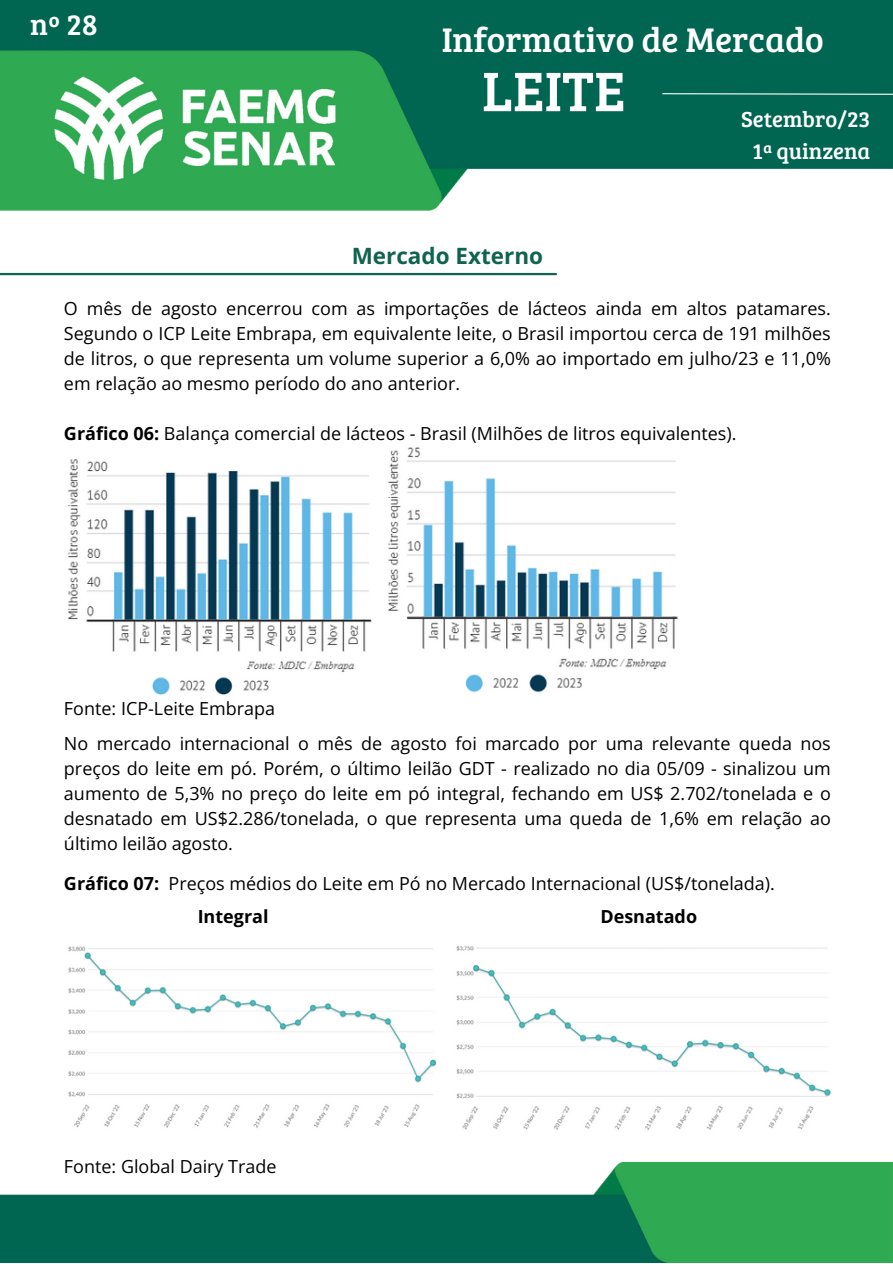
<style>
.page{position:relative;width:893px;height:1264px;background:#fff}
.page>*{position:absolute;margin:0;border:0;box-sizing:border-box;transform-origin:0 0}
.t1{font:57.45px "Bree Serif";color:#fff}
.t2{font:35.25px "Bree Serif";color:#fff}
.t3{font:30px "Bree Serif";color:#fff}
.t4{font:22.5px "Bree Serif";color:#fff}
.t5{font:700 22.5px "Open Sans";color:#106350}
.t6{font:18px/25px "Open Sans";color:#000;text-align:justify}
.t7{font:700 18px "Open Sans";color:#000}
.s1{font-weight:700}
</style>
<div class="page">
<img style="left:0;top:0;width:892px;height:210px">
<img style="left:0;top:1162px;width:892px;height:100px">
<svg style="left:661px;top:93px;width:231px;height:2px"></svg>
<hr style="left:0;top:273px;width:556px;height:2px;background:#106350">
<img style="left:68px;top:946px;width:369px;height:182px">
<img style="left:456px;top:945px;width:375px;height:185px">
<img style="left:67px;top:447px;width:611px;height:247px">
<p class="t3" style="left:30px;top:2px;width:69px">nº 28</p>
<p class="t2" style="left:442px;top:14px;width:383px">Informativo de Mercado</p>
<p class="t1" style="left:482px;top:49px;width:145px">LEITE</p>
<p class="t4" style="left:741px;top:103px;width:131px">Setembro/23</p>
<p class="t4" style="left:752px;top:135px;width:119px">1ª quinzena</p>
<p class="t5" style="left:352px;top:239px;width:193px">Mercado Externo</p>
<p class="t6" style="left:64px;top:295px;width:768px">O mês de agosto encerrou com as importações de lácteos ainda em altos patamares.<br>Segundo o ICP Leite Embrapa, em equivalente leite, o Brasil importou cerca de 191 milhões de litros, o que representa um volume superior a 6,0% ao importado em julho/23 e 11,0% em relação ao mesmo período do ano anterior.</p>
<p class="t6" style="left:64px;top:420px;width:674px"><span class="s1">Gráfico 06:</span> Balança comercial de lácteos - Brasil (Milhões de litros equivalentes).</p>
<p class="t6" style="left:64px;top:695px;width:213px">Fonte: ICP-Leite Embrapa</p>
<p class="t6" style="left:64px;top:730px;width:768px">No mercado internacional o mês de agosto foi marcado por uma relevante queda nos preços do leite em pó. Porém, o último leilão GDT - realizado no dia 05/09 - sinalizou um aumento de 5,3% no preço do leite em pó integral, fechando em US$ 2.702/tonelada e o desnatado em US$2.286/tonelada, o que representa uma queda de 1,6% em relação ao último leilão agosto.</p>
<p class="t6" style="left:64px;top:870px;width:712px"><span class="s1">Gráfico 07:</span> Preços médios do Leite em Pó no Mercado Internacional (US$/tonelada).</p>
<p class="t7" style="left:198px;top:903px;width:72px">Integral</p>
<p class="t7" style="left:600px;top:903px;width:98px">Desnatado</p>
<p class="t6" style="left:64px;top:1153px;width:214px">Fonte: Global Dairy Trade</p>
</div>
